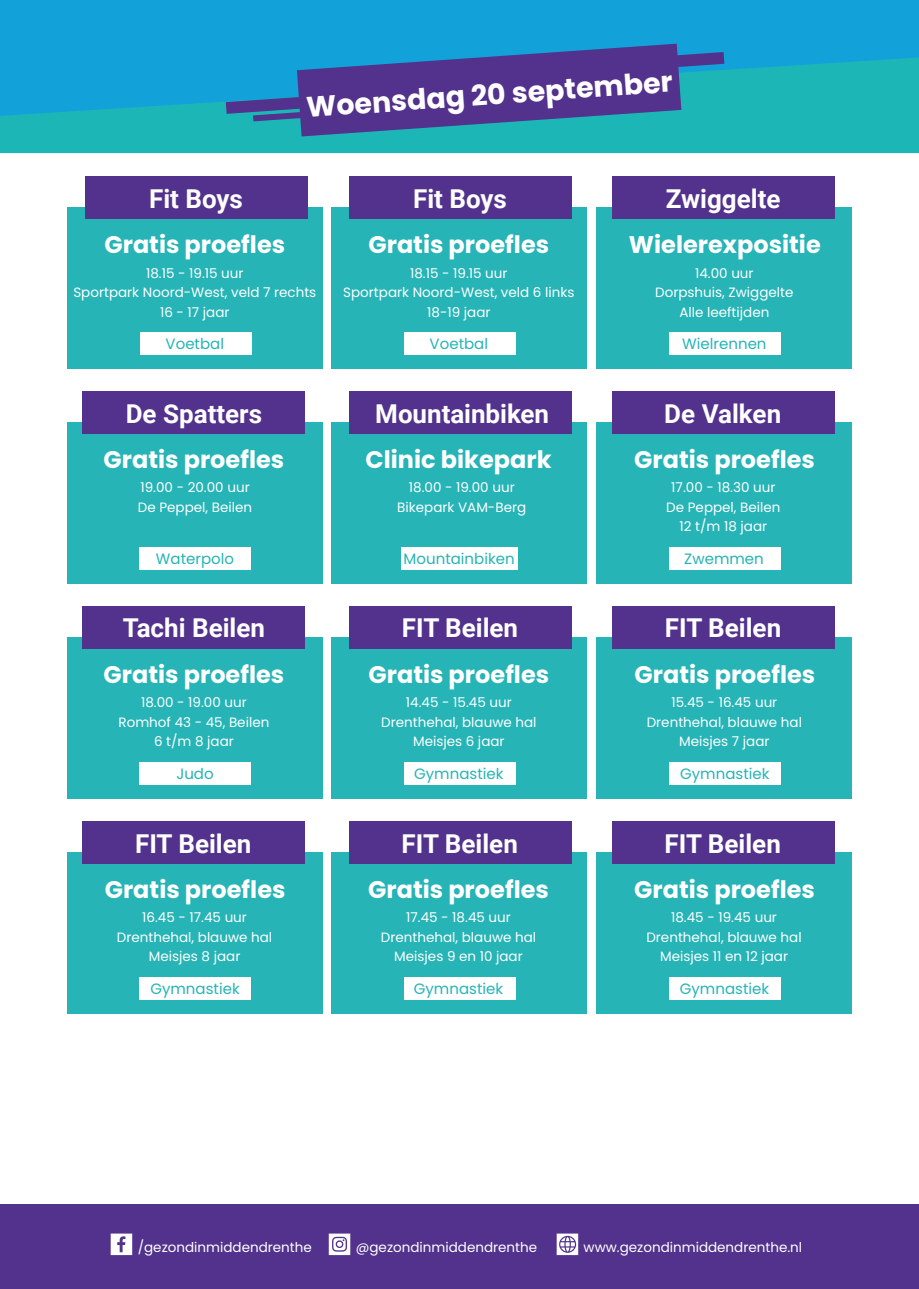
<style>
.page{position:relative;width:919px;height:1289px;background:#fff}
.page>*{position:absolute;margin:0;border:0;box-sizing:border-box;transform-origin:0 0}
.t1{font:700 28.5px "Poppins";color:#fff}
.t2{font:700 25.95px "Roboto";color:#fff}
.t3{font:700 24px "Poppins";color:#fff}
.t4{font:15px "Poppins";color:#26b4b6}
.t5{font:13.5px/19.5px "Poppins";color:#fff;text-align:center}
</style>
<div class="page">
<div style="left:331px;top:422px;width:256px;height:162px;background:#26b4b6"></div>
<div style="left:67px;top:422px;width:255px;height:162px;background:#26b4b6"></div>
<div style="left:349px;top:391px;width:222px;height:43px;background:#52328d"></div>
<div style="left:83px;top:391px;width:222px;height:43px;background:#52328d"></div>
<div style="left:401px;top:547px;width:116px;height:23px;background:#fff"></div>
<div style="left:139px;top:547px;width:112px;height:23px;background:#fff"></div>
<div style="left:596px;top:422px;width:255px;height:162px;background:#26b4b6"></div>
<div style="left:67px;top:637px;width:255px;height:161px;background:#26b4b6"></div>
<div style="left:612px;top:391px;width:222px;height:43px;background:#52328d"></div>
<div style="left:83px;top:606px;width:222px;height:43px;background:#52328d"></div>
<div style="left:668px;top:547px;width:112px;height:23px;background:#fff"></div>
<div style="left:139px;top:762px;width:112px;height:22px;background:#fff"></div>
<div style="left:68px;top:208px;width:255px;height:161px;background:#26b4b6"></div>
<div style="left:331px;top:208px;width:256px;height:161px;background:#26b4b6"></div>
<div style="left:596px;top:208px;width:256px;height:161px;background:#26b4b6"></div>
<div style="left:85px;top:176px;width:223px;height:43px;background:#52328d"></div>
<div style="left:349px;top:176px;width:223px;height:43px;background:#52328d"></div>
<div style="left:612px;top:176px;width:223px;height:43px;background:#52328d"></div>
<div style="left:140px;top:332px;width:112px;height:23px;background:#fff"></div>
<div style="left:404px;top:332px;width:111px;height:23px;background:#fff"></div>
<div style="left:669px;top:332px;width:111px;height:23px;background:#fff"></div>
<div style="left:331px;top:637px;width:256px;height:161px;background:#26b4b6"></div>
<div style="left:331px;top:852px;width:256px;height:161px;background:#26b4b6"></div>
<div style="left:596px;top:637px;width:256px;height:161px;background:#26b4b6"></div>
<div style="left:596px;top:852px;width:255px;height:161px;background:#26b4b6"></div>
<div style="left:67px;top:852px;width:255px;height:161px;background:#26b4b6"></div>
<div style="left:349px;top:606px;width:223px;height:43px;background:#52328d"></div>
<div style="left:349px;top:821px;width:222px;height:43px;background:#52328d"></div>
<div style="left:612px;top:606px;width:223px;height:43px;background:#52328d"></div>
<div style="left:612px;top:821px;width:222px;height:43px;background:#52328d"></div>
<div style="left:83px;top:821px;width:222px;height:43px;background:#52328d"></div>
<div style="left:404px;top:762px;width:111px;height:22px;background:#fff"></div>
<div style="left:404px;top:977px;width:111px;height:22px;background:#fff"></div>
<div style="left:669px;top:762px;width:111px;height:22px;background:#fff"></div>
<div style="left:668px;top:977px;width:112px;height:22px;background:#fff"></div>
<div style="left:139px;top:977px;width:112px;height:22px;background:#fff"></div>
<div style="left:0;top:0;width:918px;height:145px;background:#12a2d9"></div>
<svg style="left:0;top:57px;width:918px;height:96px;fill:#1db6b7"></svg>
<svg style="left:226px;top:44px;width:498px;height:92px"></svg>
<div style="left:0;top:1203px;width:918px;height:85px;background:#52328d"></div>
<svg style="left:111px;top:1233px;width:21px;height:21px"></svg>
<svg style="left:329px;top:1233px;width:21px;height:21px"></svg>
<svg style="left:556px;top:1233px;width:22px;height:21px"></svg>
<h1 class="t1" style="left:305px;top:91px;width:369px;rotate:-4deg">Woensdag 20 september</h1>
<h2 class="t2" style="left:149px;top:180px;width:95px">Fit Boys</h2>
<h2 class="t2" style="left:413px;top:180px;width:95px">Fit Boys</h2>
<h2 class="t2" style="left:665px;top:180px;width:116px">Zwiggelte</h2>
<h3 class="t3" style="left:104px;top:231px;width:182px">Gratis proefles</h3>
<h3 class="t3" style="left:368px;top:231px;width:182px">Gratis proefles</h3>
<h3 class="t3" style="left:629px;top:231px;width:193px">Wielerexpositie</h3>
<p class="t5" style="left:73px;top:263px;width:244px">18.15 - 19.15 uur<br>Sportpark Noord-West, veld 7 rechts<br>16 - 17 jaar</p>
<p class="t5" style="left:343px;top:263px;width:233px">18.15 - 19.15 uur<br>Sportpark Noord-West, veld 6 links<br>18-19 jaar</p>
<p class="t5" style="left:655px;top:263px;width:140px">14.00 uur<br>Dorpshuis, Zwiggelte<br>Alle leeftijden</p>
<p class="t4" style="left:165px;top:335px;width:60px">Voetbal</p>
<p class="t4" style="left:429px;top:335px;width:60px">Voetbal</p>
<p class="t4" style="left:682px;top:335px;width:86px">Wielrennen</p>
<h2 class="t2" style="left:126px;top:395px;width:138px">De Spatters</h2>
<h2 class="t2" style="left:375px;top:395px;width:175px">Mountainbiken</h2>
<h2 class="t2" style="left:664px;top:395px;width:118px">De Valken</h2>
<h3 class="t3" style="left:103px;top:445px;width:182px">Gratis proefles</h3>
<h3 class="t3" style="left:365px;top:445px;width:187px">Clinic bikepark</h3>
<h3 class="t3" style="left:634px;top:445px;width:182px">Gratis proefles</h3>
<p class="t5" style="left:138px;top:478px;width:116px;text-align:left">19.00 - 20.00 uur<br>De Peppel, Beilen</p>
<p class="t5" style="left:397px;top:478px;width:130px">18.00 - 19.00 uur<br>Bikepark VAM-Berg</p>
<p class="t5" style="left:666px;top:478px;width:116px">17.00 - 18.30 uur<br>De Peppel, Beilen<br>12 t/m 18 jaar</p>
<p class="t4" style="left:156px;top:550px;width:80px">Waterpolo</p>
<p class="t4" style="left:403px;top:550px;width:113px">Mountainbiken</p>
<p class="t4" style="left:684px;top:550px;width:81px">Zwemmen</p>
<h2 class="t2" style="left:123px;top:610px;width:144px">Tachi Beilen</h2>
<h2 class="t2" style="left:402px;top:610px;width:118px">FIT Beilen</h2>
<h2 class="t2" style="left:665px;top:610px;width:118px">FIT Beilen</h2>
<h3 class="t3" style="left:104px;top:660px;width:182px">Gratis proefles</h3>
<h3 class="t3" style="left:368px;top:660px;width:182px">Gratis proefles</h3>
<h3 class="t3" style="left:634px;top:660px;width:182px">Gratis proefles</h3>
<p class="t5" style="left:118px;top:693px;width:152px">18.00 - 19.00 uur<br>Romhof 43 - 45, Beilen<br>6 t/m 8 jaar</p>
<p class="t5" style="left:381px;top:693px;width:157px">14.45 - 15.45 uur<br>Drenthehal, blauwe hal<br>Meisjes 6 jaar</p>
<p class="t5" style="left:646px;top:693px;width:157px">15.45 - 16.45 uur<br>Drenthehal, blauwe hal<br>Meisjes 7 jaar</p>
<p class="t4" style="left:176px;top:764px;width:39px">Judo</p>
<p class="t4" style="left:414px;top:764px;width:91px">Gymnastiek</p>
<p class="t4" style="left:680px;top:764px;width:91px">Gymnastiek</p>
<h2 class="t2" style="left:135px;top:825px;width:118px">FIT Beilen</h2>
<h2 class="t2" style="left:664px;top:825px;width:118px">FIT Beilen</h2>
<h2 class="t2" style="left:401px;top:825px;width:118px">FIT Beilen</h2>
<h3 class="t3" style="left:105px;top:875px;width:182px">Gratis proefles</h3>
<h3 class="t3" style="left:634px;top:875px;width:182px">Gratis proefles</h3>
<h3 class="t3" style="left:368px;top:875px;width:182px">Gratis proefles</h3>
<p class="t5" style="left:117px;top:908px;width:157px">16.45 - 17.45 uur<br>Drenthehal, blauwe hal<br>Meisjes 8 jaar</p>
<p class="t5" style="left:381px;top:908px;width:157px">17.45 - 18.45 uur<br>Drenthehal, blauwe hal<br>Meisjes 9 en 10 jaar</p>
<p class="t5" style="left:646px;top:908px;width:157px">18.45 - 19.45 uur<br>Drenthehal, blauwe hal<br>Meisjes 11 en 12 jaar</p>
<p class="t4" style="left:150px;top:979px;width:91px">Gymnastiek</p>
<p class="t4" style="left:679px;top:979px;width:91px">Gymnastiek</p>
<p class="t4" style="left:414px;top:979px;width:91px">Gymnastiek</p>
<p class="t5" style="left:138px;top:1237px;width:176px">/gezondinmiddendrenthe</p>
<p class="t5" style="left:356px;top:1237px;width:183px">@gezondinmiddendrenthe</p>
<p class="t5" style="left:583px;top:1237px;width:220px">www.gezondinmiddendrenthe.nl</p>
</div>
